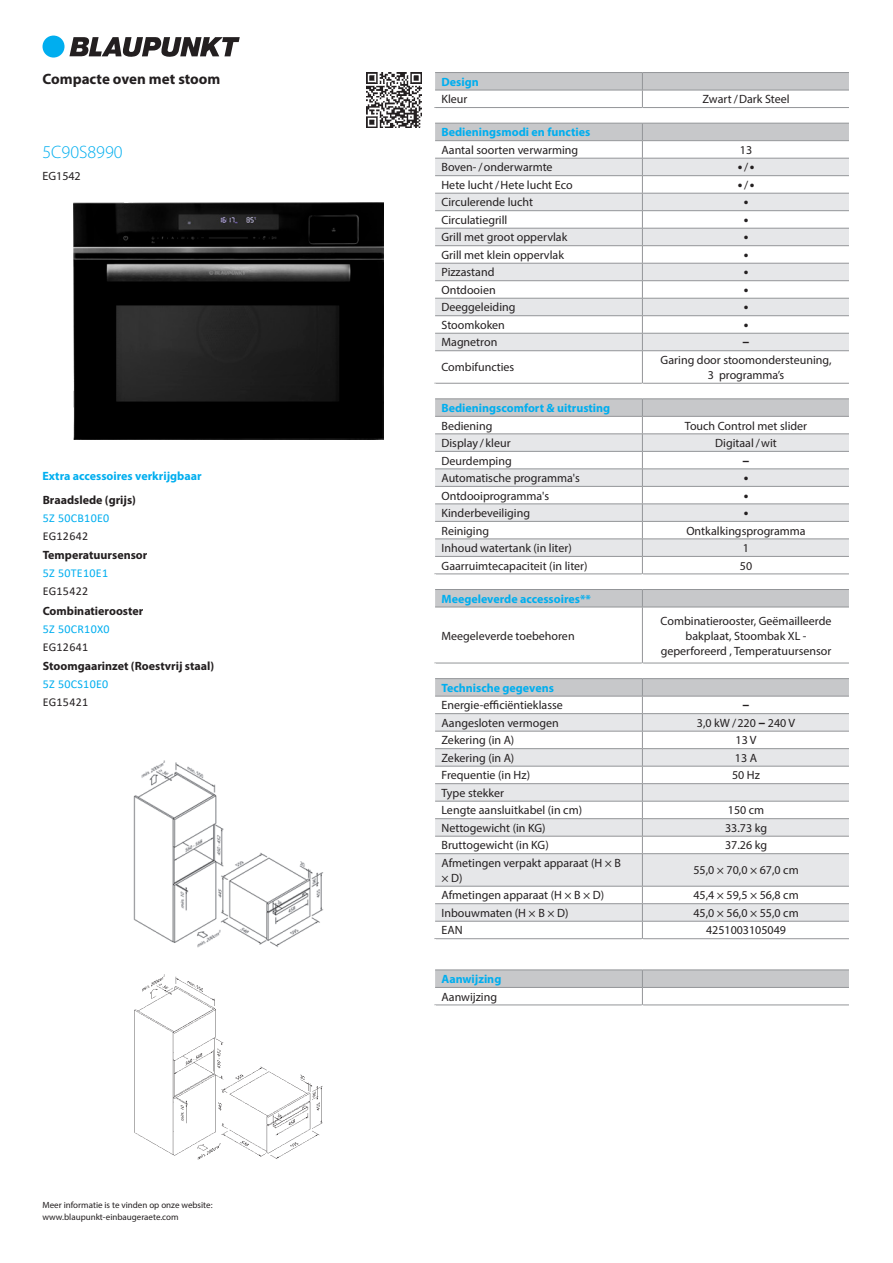
<style>
.page{position:relative;width:893px;height:1263px;background:#fff}
.page>*{position:absolute;margin:0;border:0;box-sizing:border-box;transform-origin:0 0}
.Merkmalsfolge-Modell{font:300 18px "Myriad Pro";color:#00aeef}
.Merkmalsfolge-Produu{font:700 15px "Myriad Pro";color:#231f20}
.Metadata-Wert{font:700 13.8px "Myriad Pro";color:#231f20}
.Metadata{font:12px/15px "Myriad Pro";color:#231f20}
.Metadata-Wert-2{font:12px/15px "Myriad Pro";color:#231f20;text-align:center}
.Liste-Merkmalsfolge{font:700 12px/18px "Myriad Pro";color:#231f20}
.Kopf{font:700 12px "Myriad Pro";color:#00aeef}
.P_Titel{font:700 12px "Myriad Pro";color:#00aeef}
.Merkmalsfolge-Nummer{font:12px "Myriad Pro";color:#231f20}
.Absatz_erster{font:9px "Myriad Pro";color:#231f20}
.Absatz_letzter{font:9px "Myriad Pro";color:#231f20}
.s1{font-family:"Calibri";font-weight:400;color:#00aeef}
.s2{font-family:"Calibri";font-weight:400}
.s3{font-weight:400;font-size:12px}
.s4{font-weight:700;font-size:13.8px}
</style>
<div class="page">
<img style="left:133px;top:760px;width:191px;height:188px">
<img style="left:134px;top:974px;width:189px;height:186px">
<img style="left:73px;top:203px;width:311px;height:237px">
<img style="left:366px;top:72px;width:56px;height:56px">
<hr style="left:435px;top:72px;width:207px;height:1px;background:#939598">
<hr style="left:642px;top:72px;width:208px;height:1px;background:#939598">
<svg style="left:434px;top:73px;width:415px;height:35px"></svg>
<svg style="left:435px;top:351px;width:414px;height:32px"></svg>
<hr style="left:435px;top:350px;width:207px;height:1px;background:#939598">
<hr style="left:642px;top:350px;width:208px;height:1px;background:#939598">
<hr style="left:642px;top:351px;width:1px;height:32px;background:#939598">
<hr style="left:434px;top:383px;width:208px;height:1px;background:#939598">
<hr style="left:642px;top:383px;width:208px;height:1px;background:#939598">
<svg style="left:435px;top:123px;width:414px;height:227px"></svg>
<hr style="left:642px;top:140px;width:208px;height:1px;background:#939598">
<hr style="left:435px;top:398px;width:207px;height:1px;background:#939598">
<hr style="left:642px;top:398px;width:208px;height:1px;background:#939598">
<svg style="left:434px;top:399px;width:415px;height:176px"></svg>
<hr style="left:642px;top:416px;width:208px;height:1px;background:#939598">
<svg style="left:434px;top:589px;width:415px;height:75px"></svg>
<hr style="left:642px;top:607px;width:208px;height:1px;background:#939598">
<svg style="left:435px;top:854px;width:414px;height:67px;fill:#e6e7e9"></svg>
<hr style="left:435px;top:853px;width:207px;height:1px;background:#939598">
<hr style="left:642px;top:853px;width:208px;height:1px;background:#939598">
<hr style="left:642px;top:854px;width:1px;height:32px;background:#939598">
<hr style="left:435px;top:886px;width:207px;height:1px;background:#939598">
<hr style="left:642px;top:886px;width:208px;height:1px;background:#939598">
<hr style="left:435px;top:903px;width:207px;height:1px;background:#939598">
<hr style="left:642px;top:903px;width:208px;height:1px;background:#939598">
<hr style="left:435px;top:921px;width:207px;height:1px;background:#939598">
<hr style="left:642px;top:921px;width:208px;height:1px;background:#939598">
<hr style="left:434px;top:938px;width:208px;height:1px;background:#939598">
<hr style="left:642px;top:938px;width:208px;height:1px;background:#939598">
<svg style="left:642px;top:886px;width:1px;height:53px"></svg>
<hr style="left:435px;top:678px;width:207px;height:1px;background:#939598">
<hr style="left:642px;top:678px;width:208px;height:1px;background:#939598">
<svg style="left:435px;top:679px;width:414px;height:174px"></svg>
<hr style="left:642px;top:696px;width:208px;height:1px;background:#939598">
<svg style="left:434px;top:970px;width:415px;height:36px"></svg>
<div style="left:43px;top:36px;width:22px;height:22px;background:#00aeef;border-radius:50%"></div>
<svg style="left:69px;top:37px;width:171px;height:20px"></svg>
<hr style="left:849px;top:72px;width:3px;height:1130px;background:#fff">
<p class="Merkmalsfolge-Produu" style="left:43px;top:69px;width:180px">Compacte oven met stoom</p>
<p class="Merkmalsfolge-Modell" style="left:43px;top:141px;width:82px">5C90S8990</p>
<p class="Merkmalsfolge-Nummer" style="left:43px;top:169px;width:40px">EG1542</p>
<p class="P_Titel" style="left:43px;top:468px;width:161px">Extra accessoires verkrijgbaar</p>
<p class="Liste-Merkmalsfolge" style="left:43px;top:491px;width:95px">Braadslede (grijs)<br><span class="s1">5Z 50CB10E0<br></span><span class="s2">EG12642</span></p>
<p class="Liste-Merkmalsfolge" style="left:43px;top:546px;width:106px">Temperatuursensor<br><span class="s1">5Z 50TE10E1<br></span><span class="s2">EG15422</span></p>
<p class="Liste-Merkmalsfolge" style="left:43px;top:601px;width:102px">Combinatierooster<br><span class="s1">5Z 50CR10X0<br></span><span class="s2">EG12641</span></p>
<p class="Liste-Merkmalsfolge" style="left:43px;top:656px;width:173px">Stoomgaarinzet (Roestvrij staal)<br><span class="s1">5Z 50CS10E0<br></span><span class="s2">EG15421</span></p>
<p class="Absatz_erster" style="left:43px;top:1200px;width:172px">Meer informatie is te vinden op onze website:</p>
<p class="Absatz_letzter" style="left:43px;top:1212px;width:138px">www.blaupunkt-einbaugeraete.com</p>
<p class="Kopf" style="left:441px;top:74px;width:39px">Design</p>
<p class="Metadata" style="left:441px;top:92px;width:28px">Kleur</p>
<p class="Metadata-Wert-2" style="left:702px;top:92px;width:89px">Zwart / Dark Steel</p>
<p class="Kopf" style="left:441px;top:125px;width:150px">Bedieningsmodi en functies</p>
<p class="Metadata" style="left:441px;top:142px;width:138px">Aantal soorten verwarming</p>
<p class="Metadata-Wert-2" style="left:740px;top:142px;width:14px">13</p>
<p class="Metadata" style="left:441px;top:160px;width:113px">Boven- / onderwarmte</p>
<p class="Metadata-Wert" style="left:738px;top:158px;width:18px">• <span class="s3">/</span> •</p>
<p class="Metadata" style="left:441px;top:177px;width:133px">Hete lucht / Hete lucht Eco</p>
<p class="Metadata-Wert" style="left:738px;top:175px;width:18px">• <span class="s3">/</span> •</p>
<p class="Metadata" style="left:441px;top:195px;width:93px">Circulerende lucht</p>
<p class="Metadata-Wert" style="left:744px;top:193px;width:6px">•</p>
<p class="Metadata" style="left:441px;top:212px;width:67px">Circulatiegrill</p>
<p class="Metadata-Wert" style="left:744px;top:210px;width:6px">•</p>
<p class="Metadata" style="left:441px;top:230px;width:127px">Grill met groot oppervlak</p>
<p class="Metadata-Wert" style="left:744px;top:228px;width:6px">•</p>
<p class="Metadata" style="left:441px;top:247px;width:124px">Grill met klein oppervlak</p>
<p class="Metadata-Wert" style="left:744px;top:245px;width:6px">•</p>
<p class="Metadata" style="left:441px;top:265px;width:54px">Pizzastand</p>
<p class="Metadata-Wert" style="left:744px;top:263px;width:6px">•</p>
<p class="Metadata" style="left:441px;top:282px;width:56px">Ontdooien</p>
<p class="Metadata-Wert" style="left:744px;top:280px;width:6px">•</p>
<p class="Metadata" style="left:441px;top:300px;width:76px">Deeggeleiding</p>
<p class="Metadata-Wert" style="left:744px;top:298px;width:6px">•</p>
<p class="Metadata" style="left:441px;top:317px;width:65px">Stoomkoken</p>
<p class="Metadata-Wert" style="left:744px;top:315px;width:6px">•</p>
<p class="Metadata" style="left:441px;top:335px;width:57px">Magnetron</p>
<p class="Metadata-Wert" style="left:743px;top:333px;width:8px">–</p>
<p class="Metadata" style="left:441px;top:360px;width:74px">Combifuncties</p>
<p class="Metadata-Wert-2" style="left:661px;top:352px;width:172px">Garing door stoomondersteuning,<br>3 programma’s</p>
<p class="Kopf" style="left:441px;top:400px;width:170px">Bedieningscomfort &amp; uitrusting</p>
<p class="Metadata" style="left:441px;top:418px;width:52px">Bediening</p>
<p class="Metadata-Wert-2" style="left:685px;top:418px;width:124px">Touch Control met slider</p>
<p class="Metadata" style="left:441px;top:435px;width:71px">Display / kleur</p>
<p class="Metadata-Wert-2" style="left:715px;top:435px;width:63px">Digitaal / wit</p>
<p class="Metadata" style="left:441px;top:453px;width:72px">Deurdemping</p>
<p class="Metadata-Wert" style="left:743px;top:451px;width:8px">–</p>
<p class="Metadata" style="left:441px;top:470px;width:140px">Automatische programma's</p>
<p class="Metadata-Wert" style="left:744px;top:468px;width:6px">•</p>
<p class="Metadata" style="left:441px;top:488px;width:109px">Ontdooiprogramma's</p>
<p class="Metadata-Wert" style="left:744px;top:486px;width:6px">•</p>
<p class="Metadata" style="left:441px;top:505px;width:90px">Kinderbeveiliging</p>
<p class="Metadata-Wert" style="left:744px;top:503px;width:6px">•</p>
<p class="Metadata" style="left:441px;top:523px;width:49px">Reiniging</p>
<p class="Metadata-Wert-2" style="left:686px;top:523px;width:121px">Ontkalkingsprogramma</p>
<p class="Metadata" style="left:441px;top:540px;width:132px">Inhoud watertank (in liter)</p>
<p class="Metadata-Wert-2" style="left:743px;top:540px;width:8px">1</p>
<p class="Metadata" style="left:441px;top:558px;width:148px">Gaarruimtecapaciteit (in liter)</p>
<p class="Metadata-Wert-2" style="left:740px;top:558px;width:14px">50</p>
<p class="Kopf" style="left:441px;top:591px;width:151px">Meegeleverde accessoires**</p>
<p class="Metadata" style="left:441px;top:628px;width:135px">Meegeleverde toebehoren</p>
<p class="Metadata-Wert-2" style="left:661px;top:613px;width:172px">Combinatierooster, Geëmailleerde bakplaat, Stoombak XL - geperforeerd , Temperatuursensor</p>
<p class="Kopf" style="left:441px;top:680px;width:114px">Technische gegevens</p>
<p class="Metadata" style="left:441px;top:698px;width:123px">Energie-efficiëntieklasse</p>
<p class="Metadata-Wert" style="left:743px;top:696px;width:8px">–</p>
<p class="Metadata" style="left:441px;top:715px;width:119px">Aangesloten vermogen</p>
<p class="Metadata-Wert-2" style="left:697px;top:715px;width:100px">3,0 kW / 220 <span class="s4">–</span> 240 V</p>
<p class="Metadata" style="left:441px;top:733px;width:74px">Zekering (in A)</p>
<p class="Metadata-Wert-2" style="left:735px;top:733px;width:23px">13 V</p>
<p class="Metadata" style="left:441px;top:750px;width:74px">Zekering (in A)</p>
<p class="Metadata-Wert-2" style="left:735px;top:750px;width:24px">13 A</p>
<p class="Metadata" style="left:441px;top:768px;width:90px">Frequentie (in Hz)</p>
<p class="Metadata-Wert-2" style="left:732px;top:768px;width:29px">50 Hz</p>
<p class="Metadata" style="left:441px;top:785px;width:64px">Type stekker</p>
<p class="Metadata" style="left:441px;top:803px;width:142px">Lengte aansluitkabel (in cm)</p>
<p class="Metadata-Wert-2" style="left:728px;top:803px;width:38px">150 cm</p>
<p class="Metadata" style="left:441px;top:820px;width:106px">Nettogewicht (in KG)</p>
<p class="Metadata-Wert-2" style="left:725px;top:820px;width:43px">33.73 kg</p>
<p class="Metadata" style="left:441px;top:838px;width:109px">Bruttogewicht (in KG)</p>
<p class="Metadata-Wert-2" style="left:725px;top:838px;width:43px">37.26 kg</p>
<p class="Metadata" style="left:441px;top:855px;width:181px">Afmetingen verpakt apparaat (H × B × D)</p>
<p class="Metadata-Wert-2" style="left:693px;top:863px;width:107px">55,0 × 70,0 × 67,0 cm</p>
<p class="Metadata" style="left:441px;top:888px;width:164px">Afmetingen apparaat (H × B × D)</p>
<p class="Metadata-Wert-2" style="left:693px;top:888px;width:107px">45,4 × 59,5 × 56,8 cm</p>
<p class="Metadata" style="left:441px;top:905px;width:128px">Inbouwmaten (H × B × D)</p>
<p class="Metadata-Wert-2" style="left:693px;top:905px;width:107px">45,0 × 56,0 × 55,0 cm</p>
<p class="Metadata" style="left:441px;top:923px;width:23px">EAN</p>
<p class="Metadata-Wert-2" style="left:706px;top:923px;width:82px">4251003105049</p>
<p class="Kopf" style="left:441px;top:971px;width:61px">Aanwijzing</p>
<p class="Metadata" style="left:441px;top:989px;width:57px">Aanwijzing</p>
</div>
